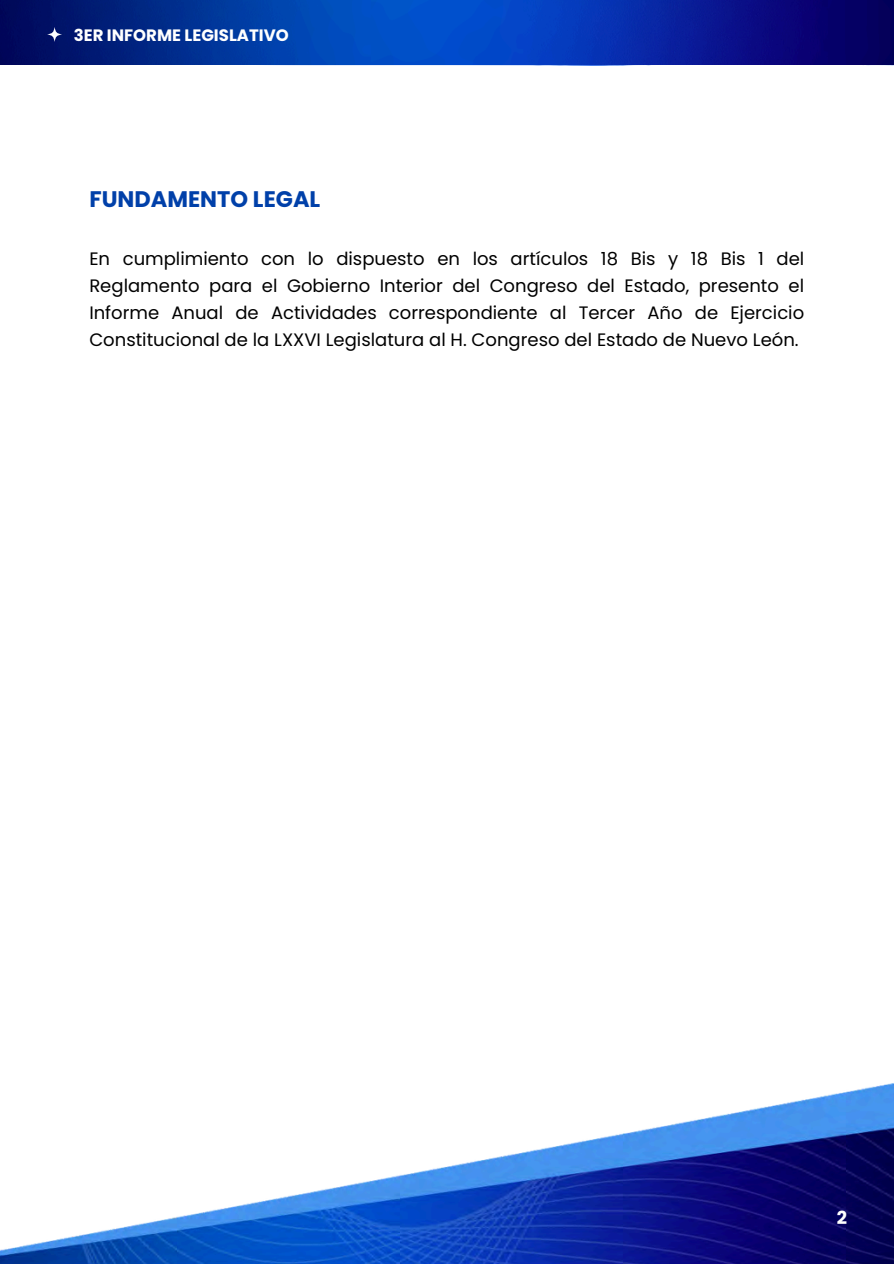
<style>
.page{position:relative;width:894px;height:1264px;background:#fff}
.page>*{position:absolute;margin:0;border:0;box-sizing:border-box;transform-origin:0 0}
.t1{font:700 22.5px "Poppins";color:#0040a9}
.t2{font:18px/27px "Poppins";color:#000;text-align:justify}
.t3{font:700 18px "Poppins";color:#fff}
.t4{font:700 16.5px "Podkova";color:#fff}
.t5{font:700 16.5px "Poppins";color:#fff}
</style>
<div class="page">
<img style="left:0;top:1083px;width:893px;height:180px">
<img style="left:0;top:0;width:251px;height:65px">
<img style="left:251px;top:0;width:642px;height:66px">
<svg style="left:47px;top:27px;width:15px;height:15px"></svg>
<h1 class="t5" style="left:74px;top:24px;width:216px">3ER INFORME LEGISLATIVO</h1>
<p class="t4" style="left:38px;top:26px;width:216px">3ER INFORME LEGISLATIVO</p>
<p class="t1" style="left:89px;top:183px;width:232px">FUNDAMENTO LEGAL</p>
<p class="t2" style="left:89px;top:245px;width:716px">En cumplimiento con lo dispuesto en los artículos 18 Bis y 18 Bis 1 del Reglamento para el Gobierno Interior del Congreso del Estado, presento el Informe Anual de Actividades correspondiente al Tercer Año de Ejercicio Constitucional de la LXXVI Legislatura al H. Congreso del Estado de Nuevo León.</p>
<p class="t3" style="left:836px;top:1205px;width:12px">2</p>
</div>
